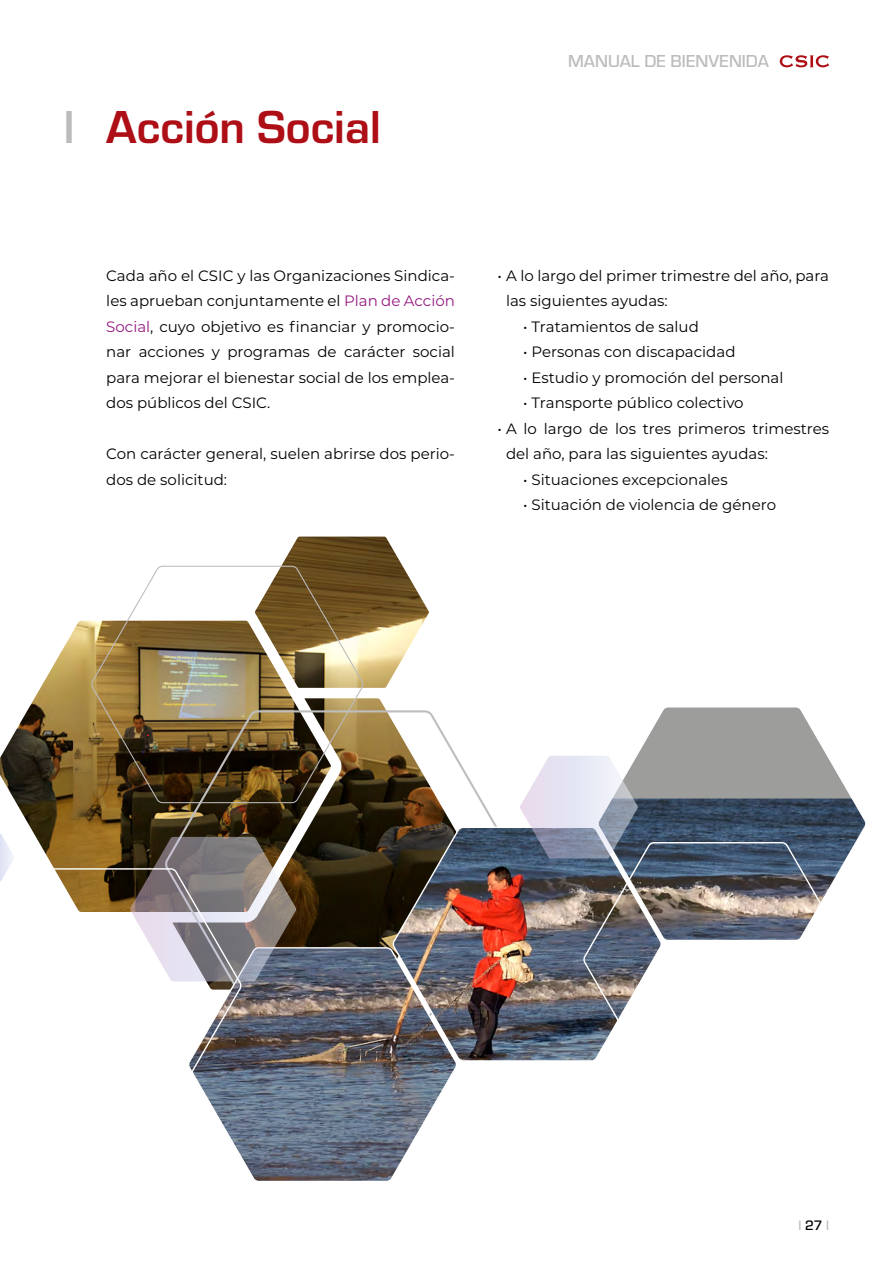
<style>
.page{position:relative;width:893px;height:1263px;background:#fff}
.page>*{position:absolute;margin:0;border:0;box-sizing:border-box;transform-origin:0 0}
.Titular{font:700 48px "Eurostile";color:#ae0e16}
.t1{font:700 48px "Eurostile";color:#bcbcbc}
.t2{font:500 18px "Eurostile";color:#bcbcbc}
.First_Paragraph{font:15px/25.5px "Montserrat";color:#000}
.Body_Text{font:15px/25.5px "Montserrat";color:#000}
.t3{font:500 14.25px "Eurostile";color:#bcbcbc}
.s1{color:#951b81}
.s2{color:#000}
</style>
<div class="page">
<svg style="left:780px;top:55px;width:49px;height:12px"></svg>
<svg style="left:0;top:536px;width:429px;height:332px"></svg>
<svg style="left:0;top:834px;width:15px;height:34px"></svg>
<img style="left:91px;top:566px;width:273px;height:237px">
<svg style="left:165px;top:710px;width:23px;height:127px;background:#524022"></svg>
<img style="left:188px;top:706px;width:678px;height:475px">
<svg style="left:520px;top:756px;width:118px;height:102px"></svg>
<svg style="left:583px;top:842px;width:270px;height:235px"></svg>
<svg style="left:130px;top:837px;width:166px;height:144px;background:#7c7571"></svg>
<svg style="left:0;top:868px;width:241px;height:235px"></svg>
<p class="t1" style="left:64px;top:92px;width:12px">l</p>
<p class="Titular" style="left:106px;top:92px;width:276px">Acción Social</p>
<p class="t2" style="left:568px;top:49px;width:202px">MANUAL DE BIENVENIDA</p>
<p class="First_Paragraph" style="left:106px;top:262px;width:350px;text-align:justify">Cada año el CSIC y las Organizaciones Sindica&shy;les aprueban conjuntamente el <span class="s1">Plan de Acción Social</span>, cuyo objetivo es financiar y promocio&shy;nar acciones y programas de carácter social para mejorar el bienestar social de los emplea&shy;dos públicos del CSIC.</p>
<p class="Body_Text" style="left:106px;top:441px;width:350px">Con carácter general, suelen abrirse dos perio&shy;dos de solicitud:</p>
<p class="First_Paragraph" style="left:506px;top:262px;width:325px;text-indent:-9px">• A lo largo del primer trimestre del año, para las siguientes ayudas:</p>
<p class="First_Paragraph" style="left:523px;top:313px;width:177px">• Tratamientos de salud</p>
<p class="First_Paragraph" style="left:523px;top:339px;width:214px">• Personas con discapacidad</p>
<p class="First_Paragraph" style="left:523px;top:364px;width:262px">• Estudio y promoción del personal</p>
<p class="First_Paragraph" style="left:523px;top:390px;width:222px">• Transporte público colectivo</p>
<p class="First_Paragraph" style="left:506px;top:415px;width:325px;text-indent:-9px">• A lo largo de los tres primeros trimestres del año, para las siguientes ayudas:</p>
<p class="First_Paragraph" style="left:523px;top:466px;width:206px">• Situaciones excepcionales</p>
<p class="First_Paragraph" style="left:523px;top:492px;width:255px">• Situación de violencia de género</p>
<p class="t3" style="left:798px;top:1215px;width:32px">l <span class="s2">27</span> l</p>
</div>
